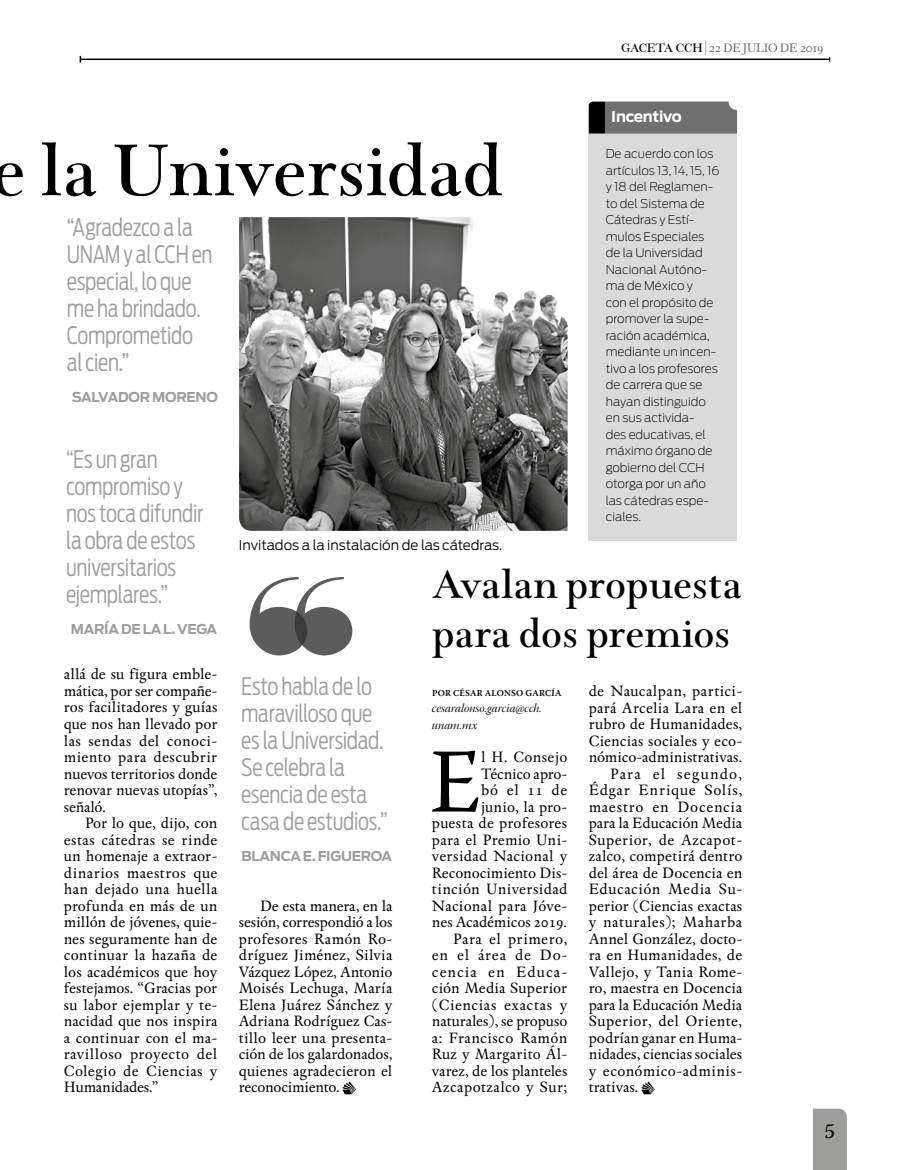
<style>
.page{position:relative;width:915px;height:1170px;background:#fff}
.page>*{position:absolute;margin:0;border:0;box-sizing:border-box;transform-origin:0 0}
.t1{font:90.9px "Warnock Pro";color:#000}
.t2{font:600 81px "Wessex";color:#000}
.t3{font:600 45px/49.5px "Wessex";color:#000}
.t4{font:300 24px/27px "Antenna Cond";letter-spacing:-.015em;color:#9d9d9c;scale:.91 1}
.t5{font:21px "Warnock Pro";color:#000}
.t6{font:15.75px/16.5px "Espinosa Nova";letter-spacing:.01em;color:#000;text-align:justify}
.t7{font:15.75px "Espinosa Nova";letter-spacing:.035em;color:#000}
.t8{font:15.75px "Espinosa Nova";letter-spacing:.04em;color:#000}
.t9{font:15.75px "Espinosa Nova";letter-spacing:.05em;color:#000}
.t10{font:15.75px "Espinosa Nova";letter-spacing:.075em;color:#000}
.t11{font:700 15px "Antenna";letter-spacing:-.02em;color:#fff}
.t12{font:700 13.5px "Antenna";letter-spacing:-.015em;color:#9d9d9c}
.t13{font:300 13.5px "Antenna";letter-spacing:-.005em;color:#000}
.t14{font:13.5px "Wessex";color:#646363}
.t15{font:200 12px/16.5px "Antenna";color:#000}
.t16{font:12px/16.5px "Warnock Pro It Disp";color:#000}
.t17{font:600 9px "Warnock Pro";letter-spacing:.015em;color:#000}
.s1{font-weight:600;color:#000}
</style>
<div class="page">
<div style="left:812px;top:1108px;width:34px;height:61px;background:#9d9d9c"></div>
<hr style="left:80px;top:59px;width:749px;height:1px;background:#000">
<svg style="left:342px;top:1081px;width:14px;height:13px"></svg>
<div style="left:588px;top:133px;width:148px;height:407px;background:#dadada"></div>
<svg style="left:588px;top:101px;width:148px;height:32px;background:#686767"></svg>
<svg style="left:641px;top:1081px;width:13px;height:13px"></svg>
<svg style="left:249px;top:577px;width:103px;height:78px"></svg>
<img style="left:239px;top:217px;width:328px;height:314px">
<p class="t14" style="left:620px;top:40px;width:204px"><span class="s1">GACETA CCH</span> | 22 DE JULIO DE 2019</p>
<p class="t11" style="left:611px;top:108px;width:72px">Incentivo</p>
<h2 class="t2" style="left:-8px;top:127px;width:512px">e la Universidad</h2>
<p class="t15" style="left:605px;top:145px;width:115px">De acuerdo con los artículos 13, 14, 15, 16 y 18 del Reglamen&shy;to del Sistema de<br>Cátedras y Estí&shy;mulos Especiales de la Universidad<br>Nacional Autóno&shy;ma de México y<br>con el propósito de promover la supe&shy;ración académica, mediante un incen&shy;tivo a los profesores de carrera que se hayan distinguido en sus activida-<br>des educativas, el máximo órgano de gobierno del CCH otorga por un año las cátedras espe&shy;ciales.</p>
<h3 class="t4" style="left:67px;top:214px;width:161px">“Agradezco a la<br>UNAM y al CCH en especial, lo que me ha brindado.<br>Comprometido al cien.”</h3>
<p class="t12" style="left:72px;top:389px;width:148px">SALVADOR MORENO</p>
<h3 class="t4" style="left:66px;top:445px;width:152px">“Es un gran compromiso y nos toca difundir la obra de estos universitarios ejemplares.”</h3>
<p class="t13" style="left:239px;top:537px;width:265px">Invitados a la instalación de las cátedras.</p>
<h3 class="t3" style="left:432px;top:559px;width:312px">Avalan propuesta para dos premios</h3>
<p class="t12" style="left:71px;top:620px;width:148px">MARÍA DE LA L. VEGA</p>
<p class="t6" style="left:64px;top:666px;width:155px">allá de su figura emble&shy;mática, por ser compañe&shy;ros facilitadores y guías que nos han llevado por las sendas del conoci&shy;miento para descubrir nuevos territorios donde renovar nuevas utopías”, señaló.</p>
<p class="t6" style="left:64px;top:815px;width:155px;text-indent:21px">Por lo que, dijo, con estas cátedras se rinde un homenaje a extraor&shy;dinarios maestros que han dejado una huella profunda en más de un millón de jóvenes, quie&shy;nes seguramente han de continuar la hazaña de los académicos que hoy festejamos. “Gracias por su labor ejemplar y te&shy;nacidad que nos inspira a continuar con el ma&shy;ravilloso proyecto del Colegio de Ciencias y Humanidades.”</p>
<h3 class="t4" style="left:241px;top:673px;width:162px">Esto habla de lo maravilloso que es la Universidad.<br>Se celebra la esencia de esta casa de estudios.”</h3>
<p class="t12" style="left:241px;top:848px;width:152px">BLANCA E. FIGUEROA</p>
<p class="t6" style="left:239px;top:897px;width:155px;text-indent:21px">De esta manera, en la sesión, correspondió a los profesores Ramón Ro&shy;dríguez Jiménez, Silvia Vázquez López, Antonio Moisés Lechuga, María Elena Juárez Sánchez y Adriana Rodríguez Cas&shy;tillo leer una presenta&shy;ción de los galardonados, quienes agradecieron el reconocimiento.</p>
<p class="t17" style="left:432px;top:687px;width:131px">POR CÉSAR ALONSO GARCÍA</p>
<p class="t16" style="left:432px;top:701px;width:111px">cesaralonso.garcia@cch. unam.mx</p>
<h1 class="t1" style="left:429px;top:727px;width:53px">E</h1>
<p class="t6" style="left:432px;top:749px;width:137px;text-align:right">l H. Consejo<br>Técnico apro-<br>bó el 11 de<br>junio, la pro-<br>puesta de profesores para el Premio Uni&shy;versidad Nacional y<br>Reconocimiento Dis&shy;tinción Universidad<br>Nacional para Jóve&shy;nes Académicos 2019.<br>Para el primero,<br>en el área de Do&shy;cencia en Educa&shy;ción Media Superior (Ciencias exactas y naturales), se propuso a: Francisco Ramón<br>Ruz y Margarito Ál&shy;varez, de los planteles<br>Azcapotzalco y Sur;</p>
<p class="t6" style="left:588px;top:683px;width:155px">de Naucalpan, partici-</p>
<p class="t6" style="left:588px;top:699px;width:155px">pará Arcelia Lara en el</p>
<p class="t6" style="left:588px;top:716px;width:155px">rubro de Humanidades,</p>
<p class="t6" style="left:588px;top:732px;width:155px">Ciencias sociales y eco-</p>
<p class="t6" style="left:588px;top:749px;width:155px">nómico-administrativas.</p>
<p class="t10" style="left:609px;top:764px;width:134px">Para el segundo,</p>
<p class="t9" style="left:588px;top:781px;width:155px">Édgar Enrique Solís,</p>
<p class="t8" style="left:588px;top:797px;width:155px">maestro en Docencia</p>
<p class="t6" style="left:588px;top:815px;width:155px">para la Educación Media</p>
<p class="t7" style="left:588px;top:830px;width:155px">Superior, de Azcapot-</p>
<p class="t6" style="left:588px;top:848px;width:155px">zalco, competirá dentro</p>
<p class="t6" style="left:588px;top:864px;width:155px">del área de Docencia en</p>
<p class="t8" style="left:588px;top:880px;width:155px">Educación Media Su-</p>
<p class="t6" style="left:588px;top:897px;width:155px">perior (Ciencias exactas</p>
<p class="t7" style="left:588px;top:913px;width:155px">y naturales); Maharba</p>
<p class="t6" style="left:588px;top:930px;width:155px">Annel González, docto-</p>
<p class="t6" style="left:588px;top:947px;width:155px">ra en Humanidades, de</p>
<p class="t6" style="left:588px;top:963px;width:155px">Vallejo, y Tania Rome-</p>
<p class="t6" style="left:588px;top:980px;width:155px">ro, maestra en Docencia</p>
<p class="t6" style="left:588px;top:996px;width:155px">para la Educación Media</p>
<p class="t6" style="left:588px;top:1013px;width:155px">Superior, del Oriente,</p>
<p class="t6" style="left:588px;top:1029px;width:155px">podrían ganar en Huma-</p>
<p class="t6" style="left:588px;top:1046px;width:155px">nidades, ciencias sociales</p>
<p class="t6" style="left:588px;top:1062px;width:155px">y económico-adminis-</p>
<p class="t6" style="left:588px;top:1079px;width:51px">trativas.</p>
<h3 class="t5" style="left:824px;top:1118px;width:12px">5</h3>
</div>
